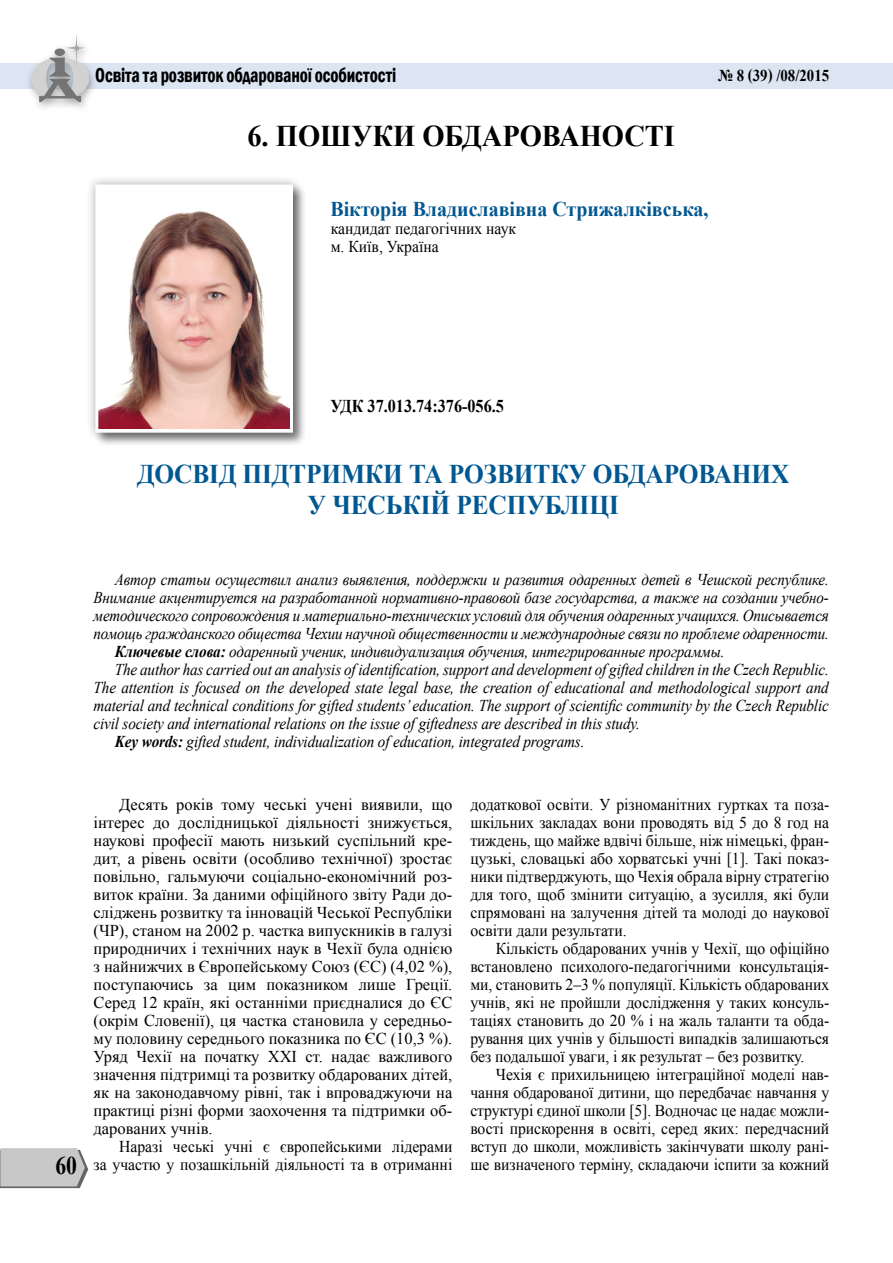
<style>
.page{position:relative;width:893px;height:1263px;background:#fff}
.page>*{position:absolute;margin:0;border:0;box-sizing:border-box;transform-origin:0 0}
.t1{font:700 30px "Times New Roman";color:#000;scale:.95 1}
.t2{font:700 27px/31.5px "Times New Roman";letter-spacing:-.005em;color:#005791;text-align:center;scale:.94 1}
.t3{font:700 25.5px "Times New Roman";color:#000;scale:.85 1}
.t4{font:700 21px "Times New Roman";color:#005791;scale:.95 1}
.t5{font:600 condensed 20.7px "Franklin Gothic";letter-spacing:-.01em;color:#000;scale:.86 1}
.t6{font:700 18px "Times New Roman";color:#000;scale:.9 1}
.t7{font:16.5px/18px "Times New Roman";color:#000;text-align:justify;scale:.95 1}
.t8{font:16.5px/18px "Times New Roman";color:#000;text-align:justify}
.t9{font:italic 16.5px "Times New Roman";letter-spacing:-.01em;color:#000;scale:.92 1}
.t10{font:italic 16.5px "Times New Roman";letter-spacing:-.01em;color:#000;scale:.91 1}
.t11{font:700 16.5px "Times New Roman";color:#000;scale:.9 1}
.s1{font-weight:700}
</style>
<div class="page">
<div style="left:1px;top:63px;width:892px;height:26px;background:#dce6f2"></div>
<svg style="left:0;top:1148px;width:88px;height:40px;background:#c3c3c3"></svg>
<div style="left:25px;top:31px;width:73px;height:82px;background:#000;opacity:.37"></div>
<img style="left:31px;top:32px;width:57px;height:69px">
<div style="left:93px;top:182px;width:214px;height:265px;background:#000;opacity:.5"></div>
<div style="left:86px;top:175px;width:217px;height:267px;background:#000;opacity:.3"></div>
<div style="left:97px;top:186px;width:194px;height:245px;background:#fff"></div>
<img style="left:99px;top:211px;width:190px;height:217px">
<div style="left:95px;top:184px;width:198px;height:249px;border:3px solid #fff"></div>
<p class="t5" style="left:95px;top:61px;width:351px">Освіта та розвиток обдарованої особистості</p>
<p class="t11" style="left:718px;top:64px;width:125px">№ 8 (39) /08/2015</p>
<h1 class="t1" style="left:247px;top:115px;width:452px">6. ПОШУКИ ОБДАРОВАНОСТІ</h1>
<p class="t4" style="left:330px;top:194px;width:399px">Вікторія Владиславівна Стрижалківська,</p>
<p class="t7" style="left:331px;top:219px;width:197px">кандидат педагогічних наук м. Київ, Україна</p>
<p class="t6" style="left:330px;top:393px;width:194px">УДК 37.013.74:376-056.5</p>
<h2 class="t2" style="left:137px;top:457px;width:696px">ДОСВІД ПІДТРИМКИ ТА РОЗВИТКУ ОБДАРОВАНИХ<br>У ЧЕСЬКІЙ РЕСПУБЛІЦІ</h2>
<p class="t10" style="left:115px;top:568px;width:786px">Автор статьи осуществил анализ выявления, поддержки и развития одаренных детей в Чешской республике.</p>
<p class="t10" style="left:94px;top:586px;width:809px">Внимание акцентируется на разработанной нормативно-правовой базе государства, а также на создании учебно-</p>
<p class="t10" style="left:94px;top:604px;width:809px">методического сопровождения и материально-технических условий для обучения одаренных учащихся. Описывается</p>
<p class="t10" style="left:94px;top:622px;width:809px">помощь гражданского общества Чехии научной общественности и международные связи по проблеме одаренности.</p>
<p class="t9" style="left:115px;top:640px;width:664px"><span class="s1">Ключевые слова:</span> одаренный ученик, индивидуализация обучения, интегрированные программы.</p>
<p class="t9" style="left:115px;top:658px;width:778px">The author has carried out an analysis of identification, support and development of gifted children in the Czech Republic.</p>
<p class="t9" style="left:94px;top:676px;width:801px">The attention is focused on the developed state legal base, the creation of educational and methodological support and</p>
<p class="t9" style="left:94px;top:694px;width:801px">material and technical conditions for gifted students’ education. The support of scientific community by the Czech Republic</p>
<p class="t9" style="left:94px;top:712px;width:595px">civil society and international relations on the issue of giftedness are described in this study.</p>
<p class="t9" style="left:115px;top:730px;width:512px"><span class="s1">Key words:</span> gifted student, individualization of education, integrated programs.</p>
<h3 class="t3" style="left:55px;top:1148px;width:27px">60</h3>
<p class="t8" style="left:94px;top:795px;width:360px;text-indent:26px">Десять років тому чеські учені виявили, що інтерес до дослідницької діяльності знижується, наукові професії мають низький суспільний кре&shy;дит, а рівень освіти (особливо технічної) зростає повільно, гальмуючи соціально-економічний роз&shy;виток країни. За даними офіційного звіту Ради до&shy;сліджень розвитку та інновацій Чеської Республіки (ЧР), станом на 2002 р. частка випускників в галузі природничих і технічних наук в Чехії була однією з найнижчих в Європейському Союз (ЄС) (4,02 %), поступаючись за цим показником лише Греції.<br>Серед 12 країн, які останніми приєдналися до ЄС (окрім Словенії), ця частка становила у середньо&shy;му половину середнього показника по ЄС (10,3 %).<br>Уряд Чехії на початку ХХІ ст. надає важливого значення підтримці та розвитку обдарованих дітей, як на законодавчому рівні, так і впроваджуючи на практиці різні форми заохочення та підтримки об&shy;дарованих учнів.</p>
<p class="t7" style="left:94px;top:1137px;width:379px;text-align:right">Наразі чеські учні є європейськими лідерами<br>за участю у позашкільній діяльності та в отриманні</p>
<p class="t7" style="left:470px;top:795px;width:379px">додаткової освіти. У різноманітних гуртках та поза&shy;шкільних закладах вони проводять від 5 до 8 год на тиждень, що майже вдвічі більше, ніж німецькі, фран&shy;цузькі, словацькі або хорватські учні [1]. Такі показ&shy;ники підтверджують, що Чехія обрала вірну стратегію для того, щоб змінити ситуацію, а зусилля, які були спрямовані на залучення дітей та молоді до наукової освіти дали результати.</p>
<p class="t7" style="left:470px;top:939px;width:379px;text-indent:26px">Кількість обдарованих учнів у Чехії, що офіційно встановлено психолого-педагогічними консультація&shy;ми, становить 2–3 % популяції. Кількість обдарованих учнів, які не пройшли дослідження у таких консуль&shy;таціях становить до 20 % і на жаль таланти та обда&shy;рування цих учнів у більшості випадків залишаються без подальшої уваги, і як результат – без розвитку.</p>
<p class="t7" style="left:470px;top:1065px;width:379px;text-indent:26px">Чехія є прихильницею інтеграційної моделі нав&shy;чання обдарованої дитини, що передбачає навчання у структурі єдиної школи [5]. Водночас це надає можли&shy;вості прискорення в освіті, серед яких: передчасний вступ до школи, можливість закінчувати школу рані&shy;ше визначеного терміну, складаючи іспити за кожний</p>
</div>
